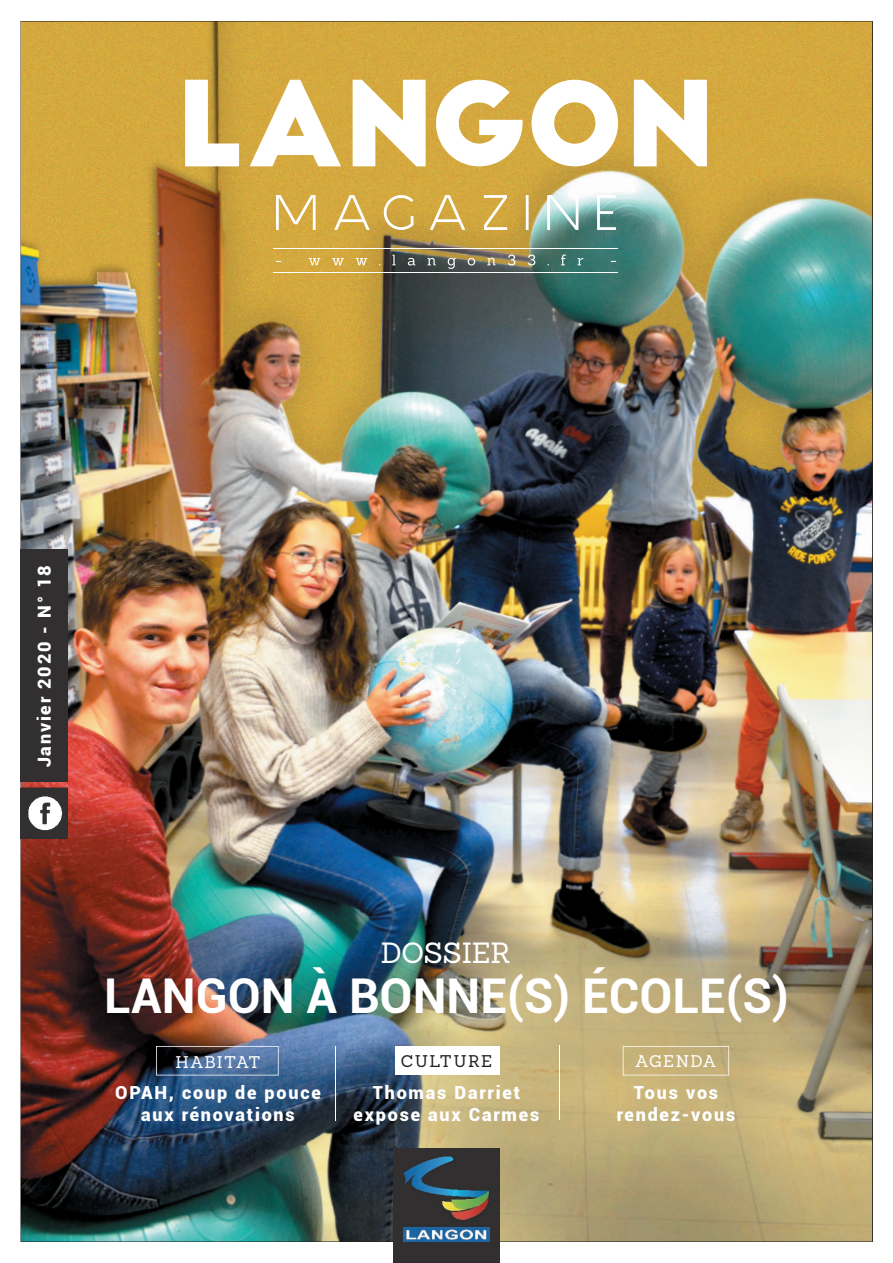
<style>
.page{position:relative;width:893px;height:1263px;background:#fff}
.page>*{position:absolute;margin:0;border:0;box-sizing:border-box;transform-origin:0 0}
.t1{font:700 48px "Roboto";color:#fff}
.t2{font:28.5px "Sanchez";letter-spacing:-.005em;color:#fff}
.t3{font:900 18px/22.5px "Roboto";letter-spacing:.1em;color:#fff;text-align:center}
.t4{font:16.5px "Sanchez";letter-spacing:.06em;color:#fff}
.t5{font:16.5px "Sanchez";letter-spacing:.08em;color:#231f20}
</style>
<div class="page">
<img style="left:21px;top:21px;width:851px;height:1221px">
<div style="left:393px;top:1148px;width:107px;height:115px;background:#312f30"></div>
<img style="left:404px;top:1157px;width:85px;height:85px">
<svg style="left:185px;top:80px;width:522px;height:86px"></svg>
<svg style="left:276px;top:193px;width:340px;height:39px;background:#cbb771"></svg>
<img style="left:276px;top:254px;width:340px;height:15px">
<hr style="left:274px;top:249px;width:344px;height:1px;background:#fff">
<hr style="left:274px;top:272px;width:344px;height:1px;background:#fff">
<div style="left:21px;top:549px;width:47px;height:233px;background:#312f30"></div>
<div style="left:21px;top:787px;width:47px;height:51px;background:#312f30"></div>
<img style="left:28px;top:796px;width:35px;height:35px">
<div style="left:395px;top:1046px;width:105px;height:29px;background:#fff"></div>
<hr style="left:335px;top:1046px;width:1px;height:74px;background:#fff">
<hr style="left:559px;top:1045px;width:1px;height:75px;background:#fff">
<svg style="left:156px;top:1046px;width:123px;height:29px;background:#495f80"></svg>
<svg style="left:623px;top:1046px;width:106px;height:29px;background:#c6b37e"></svg>
<p class="t3" style="left:32px;top:767px;width:203px;rotate:-90deg">Janvier 2020 - N° 18</p>
<h2 class="t2" style="left:381px;top:934px;width:132px">DOSSIER</h2>
<h1 class="t1" style="left:104px;top:962px;width:686px">LANGON À BONNE(S) ÉCOLE(S)</h1>
<p class="t4" style="left:176px;top:1051px;width:86px">HABITAT</p>
<p class="t3" style="left:115px;top:1081px;width:207px;line-height:21.6px">OPAH, coup de pouce aux rénovations</p>
<p class="t5" style="left:401px;top:1050px;width:93px">CULTURE</p>
<p class="t3" style="left:354px;top:1080px;width:187px">Thomas Darriet expose aux Carmes</p>
<p class="t4" style="left:635px;top:1050px;width:83px">AGENDA</p>
<p class="t3" style="left:617px;top:1080px;width:120px">Tous vos rendez-vous</p>
</div>
